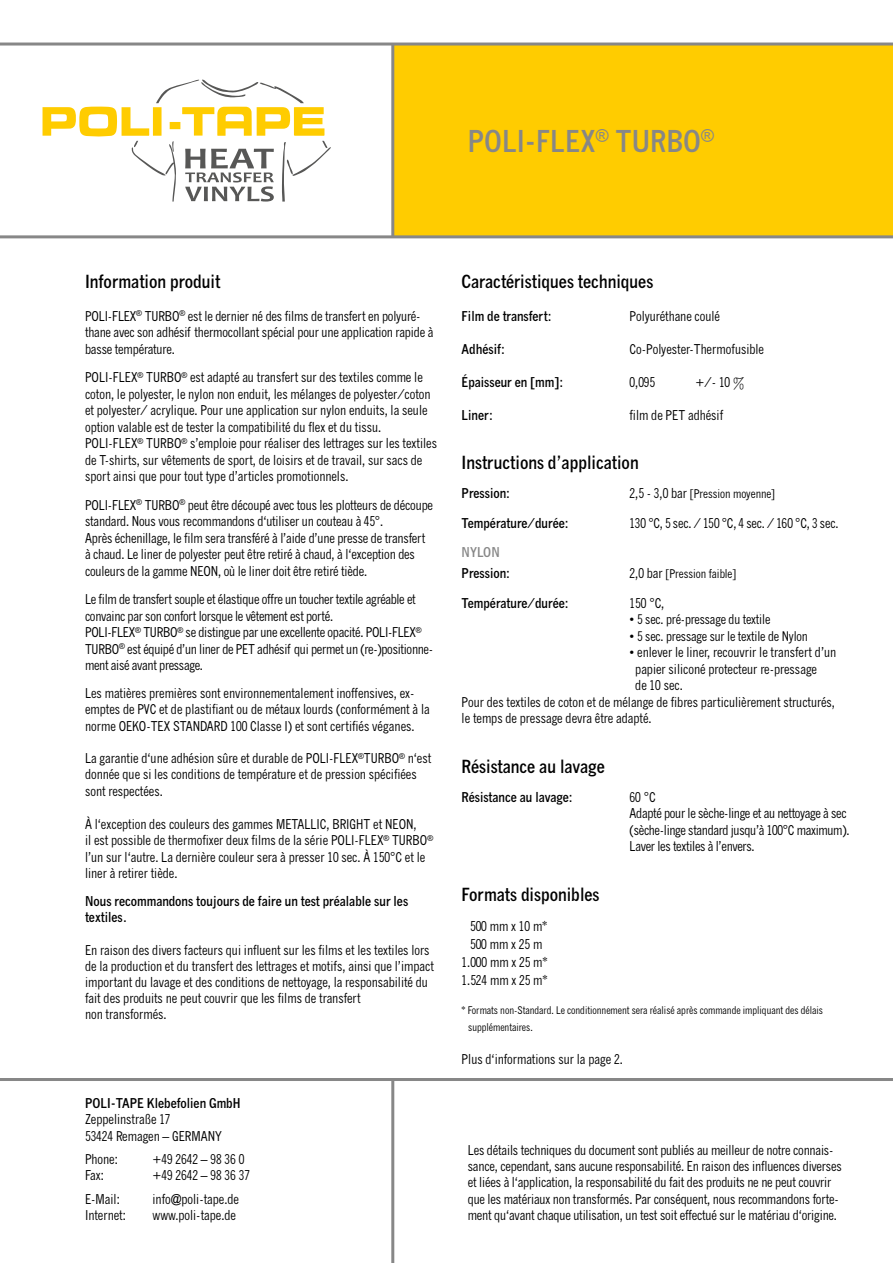
<style>
.page{position:relative;width:893px;height:1263px;background:#fff}
.page>*{position:absolute;margin:0;border:0;box-sizing:border-box;transform-origin:0 0}
.t1{font:700 condensed 30px "News Gothic MT Pro";color:#878787}
.t2{font:700 condensed 18px "News Gothic MT Pro";color:#000}
.t3{font:condensed 13.5px/16.5px "News Gothic MT Pro";color:#000}
.t4{font:condensed 13.5px/16.5px "News Gothic MT Pro";letter-spacing:-.02em;color:#000}
.t5{font:700 condensed 13.5px/16px "News Gothic MT Pro";color:#000}
.t6{font:700 condensed 13.5px "News Gothic MT Pro";color:#878787}
.t7{font:condensed 13.2px "News Gothic MT Pro";letter-spacing:-.01em;color:#000}
.t8{font:condensed 12px "News Gothic MT Pro";color:#000}
.t9{font:condensed 10.5px/16.5px "News Gothic MT Pro";color:#000}
.s1{font-size:13.5px}
</style>
<div class="page">
<div style="left:393px;top:44px;width:500px;height:193px;background:#fc0"></div>
<hr style="left:0;top:235px;width:893px;height:3px;background:#878787">
<hr style="left:0;top:43px;width:893px;height:3px;background:#878787">
<hr style="left:391px;top:44px;width:3px;height:193px;background:#878787">
<hr style="left:0;top:1078px;width:893px;height:3px;background:#878787">
<hr style="left:391px;top:1079px;width:3px;height:184px;background:#878787">
<svg style="left:43px;top:79px;width:288px;height:123px"></svg>
<h1 class="t1" style="left:468px;top:123px;width:248px">POLI-FLEX<sup>®</sup> TURBO<sup>®</sup></h1>
<h2 class="t2" style="left:85px;top:270px;width:137px">Information produit</h2>
<p class="t3" style="left:85px;top:308px;width:350px">POLI-FLEX<sup>®</sup> TURBO<sup>®</sup> est le dernier né des films de transfert en polyuré&shy;thane avec son adhésif thermocollant spécial pour une application rapide à basse température.</p>
<p class="t3" style="left:85px;top:369px;width:354px">POLI-FLEX<sup>®</sup> TURBO<sup>®</sup> est adapté au transfert sur des textiles comme le coton, le polyester, le nylon non enduit, les mélanges de polyester/coton et polyester/ acrylique. Pour une application sur nylon enduits, la seule option valable est de tester la compatibilité du flex et du tissu.<br>POLI-FLEX<sup>®</sup> TURBO<sup>®</sup> s’emploie pour réaliser des lettrages sur les textiles de T-shirts, sur vêtements de sport, de loisirs et de travail, sur sacs de sport ainsi que pour tout type d’articles promotionnels.</p>
<p class="t3" style="left:85px;top:497px;width:350px">POLI-FLEX<sup>®</sup> TURBO<sup>®</sup> peut être découpé avec tous les plotteurs de découpe standard. Nous vous recommandons d‘utiliser un couteau à 45°.<br>Après échenillage, le film sera transféré à l’aide d’une presse de transfert à chaud. Le liner de polyester peut être retiré à chaud, à l‘exception des couleurs de la gamme NEON, où le liner doit être retiré tiède.</p>
<p class="t4" style="left:85px;top:591px;width:350px">Le film de transfert souple et élastique offre un toucher textile agréable et convainc par son confort lorsque le vêtement est porté.<br>POLI-FLEX<sup>®</sup> TURBO<sup>®</sup> se distingue par une excellente opacité. POLI-FLEX<sup>® </sup>TURBO<sup>®</sup> est équipé d’un liner de PET adhésif qui permet un (re-)positionne&shy;ment aisé avant pressage.</p>
<p class="t3" style="left:85px;top:685px;width:346px;line-height:16px">Les matières premières sont environnementalement inoffensives, ex&shy;emptes de PVC et de plastifiant ou de métaux lourds (conformément à la norme OEKO-TEX STANDARD 100 Classe I) et sont certifiés véganes.</p>
<p class="t3" style="left:85px;top:750px;width:348px">La garantie d‘une adhésion sûre et durable de POLI-FLEX<sup>®</sup>TURBO<sup>®</sup> n‘est donnée que si les conditions de température et de pression spécifiées sont respectées.</p>
<p class="t3" style="left:85px;top:815px;width:350px">À l‘exception des couleurs des gammes METALLIC, BRIGHT et NEON,<br>il est possible de thermofixer deux films de la série POLI-FLEX<sup>®</sup> TURBO<sup>® </sup>l’un sur l‘autre. La dernière couleur sera à presser 10 sec. À 150°C et le liner à retirer tiède.</p>
<p class="t5" style="left:85px;top:893px;width:325px">Nous recommandons toujours de faire un test préalable sur les textiles.</p>
<p class="t3" style="left:85px;top:942px;width:350px;line-height:16px">En raison des divers facteurs qui influent sur les films et les textiles lors de la production et du transfert des lettrages et motifs, ainsi que l’impact important du lavage et des conditions de nettoyage, la responsabilité du fait des produits ne peut couvrir que les films de transfert<br>non transformés.</p>
<p class="t5" style="left:85px;top:1095px;width:157px">POLI-TAPE Klebefolien GmbH</p>
<p class="t3" style="left:85px;top:1111px;width:138px">Zeppelinstraße 17<br>53424 Remagen – GERMANY</p>
<p class="t3" style="left:85px;top:1151px;width:34px">Phone:</p>
<p class="t3" style="left:153px;top:1151px;width:93px">+49 2642 – 98 36 0</p>
<p class="t3" style="left:85px;top:1167px;width:20px">Fax:</p>
<p class="t3" style="left:153px;top:1167px;width:99px">+49 2642 – 98 36 37</p>
<p class="t3" style="left:85px;top:1190px;width:36px">E-Mail:</p>
<p class="t3" style="left:153px;top:1190px;width:88px">info@poli-tape.de</p>
<p class="t3" style="left:85px;top:1207px;width:42px">Internet:</p>
<p class="t3" style="left:153px;top:1207px;width:85px">www.poli-tape.de</p>
<h2 class="t2" style="left:462px;top:270px;width:193px">Caractéristiques techniques</h2>
<p class="t5" style="left:462px;top:308px;width:91px">Film de transfert:</p>
<p class="t3" style="left:630px;top:308px;width:92px">Polyuréthane coulé</p>
<p class="t5" style="left:462px;top:341px;width:45px">Adhésif:</p>
<p class="t3" style="left:630px;top:341px;width:136px">Co-Polyester-Thermofusible</p>
<p class="t5" style="left:462px;top:374px;width:103px">Épaisseur en [mm]:</p>
<p class="t3" style="left:630px;top:374px;width:27px">0,095</p>
<p class="t3" style="left:696px;top:374px;width:50px">+/- 10 %</p>
<p class="t5" style="left:462px;top:407px;width:33px">Liner:</p>
<p class="t3" style="left:630px;top:407px;width:95px">film de PET adhésif</p>
<h2 class="t2" style="left:462px;top:452px;width:179px">Instructions d’application</h2>
<p class="t5" style="left:462px;top:485px;width:50px">Pression:</p>
<p class="t8" style="left:630px;top:487px;width:147px"><span class="s1">2,5 - 3,0 bar</span> [Pression moyenne]</p>
<p class="t5" style="left:462px;top:515px;width:108px">Température/durée:</p>
<p class="t3" style="left:630px;top:515px;width:210px">130 °C, 5 sec. / 150 °C, 4 sec. / 160 °C, 3 sec.</p>
<p class="t6" style="left:462px;top:544px;width:40px">NYLON</p>
<p class="t5" style="left:462px;top:565px;width:50px">Pression:</p>
<p class="t8" style="left:630px;top:567px;width:108px"><span class="s1">2,0 bar</span> [Pression faible]</p>
<p class="t5" style="left:462px;top:594px;width:108px">Température/durée:</p>
<p class="t3" style="left:630px;top:594px;width:36px">150 °C,</p>
<p class="t7" style="left:630px;top:611px;width:142px"><span class="s1">•</span> 5 sec. pré-pressage du textile</p>
<p class="t7" style="left:630px;top:628px;width:180px"><span class="s1">•</span> 5 sec. pressage sur le textile de Nylon</p>
<p class="t3" style="left:630px;top:644px;width:208px">• enlever le liner, recouvrir le transfert d’un</p>
<p class="t3" style="left:635px;top:660px;width:183px">papier siliconé protecteur re-pressage</p>
<p class="t3" style="left:635px;top:677px;width:49px">de 10 sec.</p>
<p class="t3" style="left:462px;top:693px;width:375px">Pour des textiles de coton et de mélange de fibres particulièrement structurés,</p>
<p class="t3" style="left:462px;top:710px;width:191px">le temps de pressage devra être adapté.</p>
<h2 class="t2" style="left:462px;top:755px;width:145px">Résistance au lavage</h2>
<p class="t5" style="left:462px;top:789px;width:113px">Résistance au lavage:</p>
<p class="t4" style="left:630px;top:789px;width:221px">60 °C<br>Adapté pour le sèche-linge et au nettoyage à sec (sèche-linge standard jusqu’à 100°C maximum).<br>Laver les textiles à l’envers.</p>
<h2 class="t2" style="left:462px;top:883px;width:139px">Formats disponibles</h2>
<p class="t3" style="left:470px;top:918px;width:79px">500 mm x 10 m*</p>
<p class="t3" style="left:470px;top:936px;width:74px">500 mm x 25 m</p>
<p class="t3" style="left:462px;top:954px;width:88px">1.000 mm x 25 m*</p>
<p class="t3" style="left:462px;top:972px;width:88px">1.524 mm x 25 m*</p>
<p class="t9" style="left:468px;top:1002px;width:356px;text-indent:-7px">* Formats non-Standard. Le conditionnement sera réalisé après commande impliquant des délais supplémentaires.</p>
<p class="t3" style="left:462px;top:1051px;width:163px">Plus d‘informations sur la page 2.</p>
<p class="t3" style="left:468px;top:1142px;width:376px">Les détails techniques du document sont publiés au meilleur de notre connais&shy;sance, cependant, sans aucune responsabilité. En raison des influences diverses et liées à l‘application, la responsabilité du fait des produits ne ne peut couvrir que les matériaux non transformés. Par conséquent, nous recommandons forte&shy;ment qu‘avant chaque utilisation, un test soit effectué sur le matériau d‘origine.</p>
</div>
